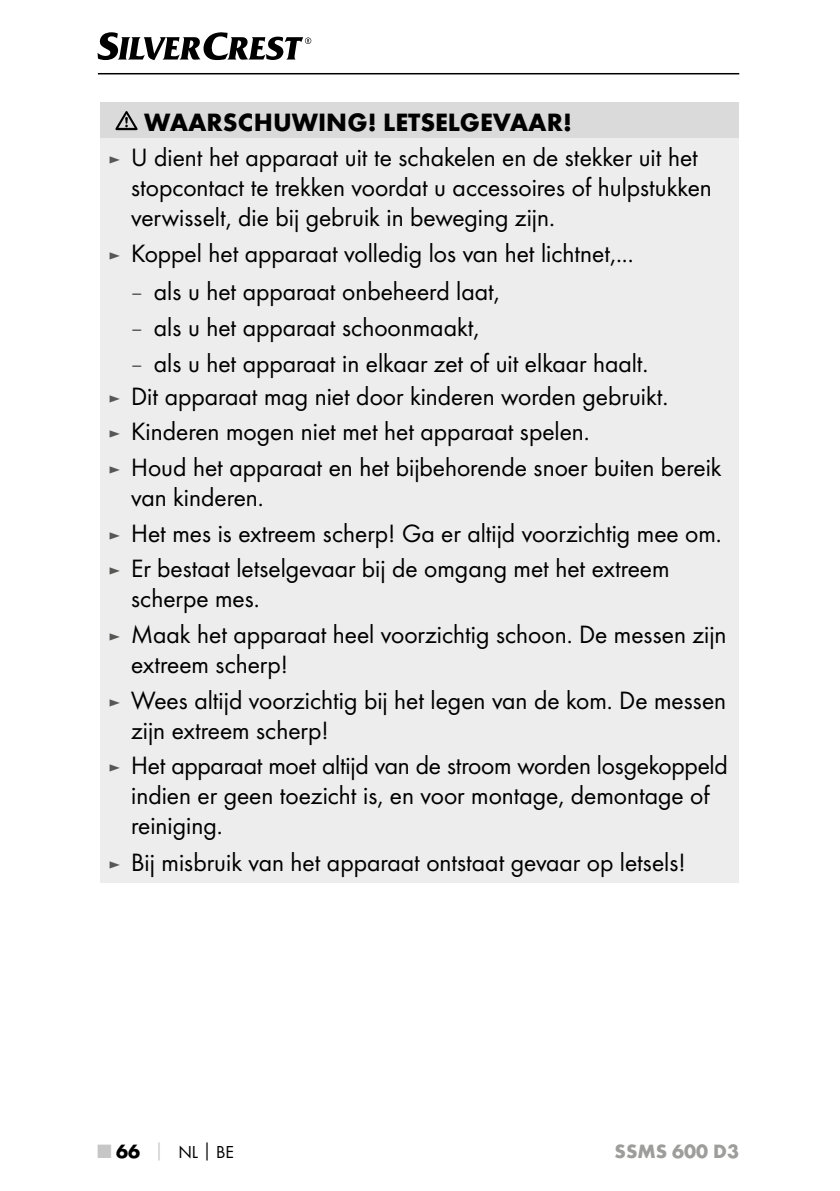
<style>
.page{position:relative;width:840px;height:1191px;background:#fff}
.page>*{position:absolute;margin:0;border:0;box-sizing:border-box;transform-origin:0 0}
.t1{font:26px/35.6px "Futura Boo";color:#000}
.t2{font:700 26px "Futura";color:#000}
.t3{font:700 20px "Futura";color:#9d9d9c}
.t4{font:18px "Futura Boo";color:#000}
.s1{font-size:18px;color:#575756}
.s2{font-family:"Verdana";font-size:18px;color:#575756}
.s3{font-family:"Futura";font-weight:700;font-size:20px;color:#c6c6c6}
.s4{font-family:"Futura";font-weight:700;font-size:20px}
.s5{font-family:"Futura";font-weight:700;color:#c6c6c6}
.s6{font-family:"Futura";font-weight:700}
</style>
<div class="page">
<hr style="left:98px;top:73px;width:640px;height:1px;background:#000">
<svg style="left:97px;top:32px;width:214px;height:28px"></svg>
<div style="left:100px;top:102px;width:638px;height:37px;background:#dadada"></div>
<div style="left:100px;top:139px;width:638px;height:744px;background:#ededed"></div>
<svg style="left:115px;top:111px;width:22px;height:19px"></svg>
<p class="t2" style="left:144px;top:106px;width:429px">WAARSCHUWING! LETSELGEVAAR!</p>
<p class="t1" style="left:131px;top:142px;width:582px;line-height:30px;text-indent:-23px"><span class="s1">►</span> U dient het apparaat uit te schakelen en de stekker uit het stopcontact te trekken voordat u accessoires of hulpstukken verwisselt, die bij gebruik in beweging zijn.</p>
<p class="t1" style="left:108px;top:235px;width:513px"><span class="s1">►</span> Koppel het apparaat volledig los van het lichtnet,...</p>
<p class="t1" style="left:131px;top:274px;width:370px"><span class="s2">–</span> als u het apparaat onbeheerd laat,</p>
<p class="t1" style="left:131px;top:309px;width:349px"><span class="s2">–</span> als u het apparaat schoonmaakt,</p>
<p class="t1" style="left:108px;top:346px;width:557px;line-height:32.8px;text-align:center"><span class="s2">–</span> als u het apparaat in elkaar zet of uit elkaar haalt.<br><span class="s1">►</span> Dit apparaat mag niet door kinderen worden gebruikt.</p>
<p class="t1" style="left:108px;top:413px;width:614px"><span class="s1">►</span> Kinderen mogen niet met het apparaat spelen.<br><span class="s1">►</span> Houd het apparaat en het bijbehorende snoer buiten bereik</p>
<p class="t1" style="left:108px;top:479px;width:611px;text-indent:23px">van kinderen.<br><span class="s1">►</span> Het mes is extreem scherp! Ga er altijd voorzichtig mee om. <span class="s1">►</span> Er bestaat letselgevaar bij de omgang met het extreem</p>
<p class="t1" style="left:108px;top:580px;width:619px;text-indent:23px">scherpe mes.<br><span class="s1">►</span> Maak het apparaat heel voorzichtig schoon. De messen zijn</p>
<p class="t1" style="left:108px;top:646px;width:619px;text-indent:23px">extreem scherp!<br><span class="s1">►</span> Wees altijd voorzichtig bij het legen van de kom. De messen</p>
<p class="t1" style="left:108px;top:712px;width:620px;text-indent:23px">zijn extreem scherp!<br><span class="s1">►</span> Het apparaat moet altijd van de stroom worden losgekoppeld</p>
<p class="t1" style="left:131px;top:780px;width:579px;line-height:30px">indien er geen toezicht is, en voor montage, demontage of reiniging.</p>
<p class="t1" style="left:108px;top:844px;width:578px"><span class="s1">►</span> Bij misbruik van het apparaat ontstaat gevaar op letsels!</p>
<p class="t4" style="left:98px;top:1141px;width:137px"><span class="s3">■</span> <span class="s4">66</span> <span class="s5">│</span> NL<span class="s6">│</span>BE</p>
<p class="t3" style="left:614px;top:1139px;width:126px">SSMS 600 D3</p>
</div>
